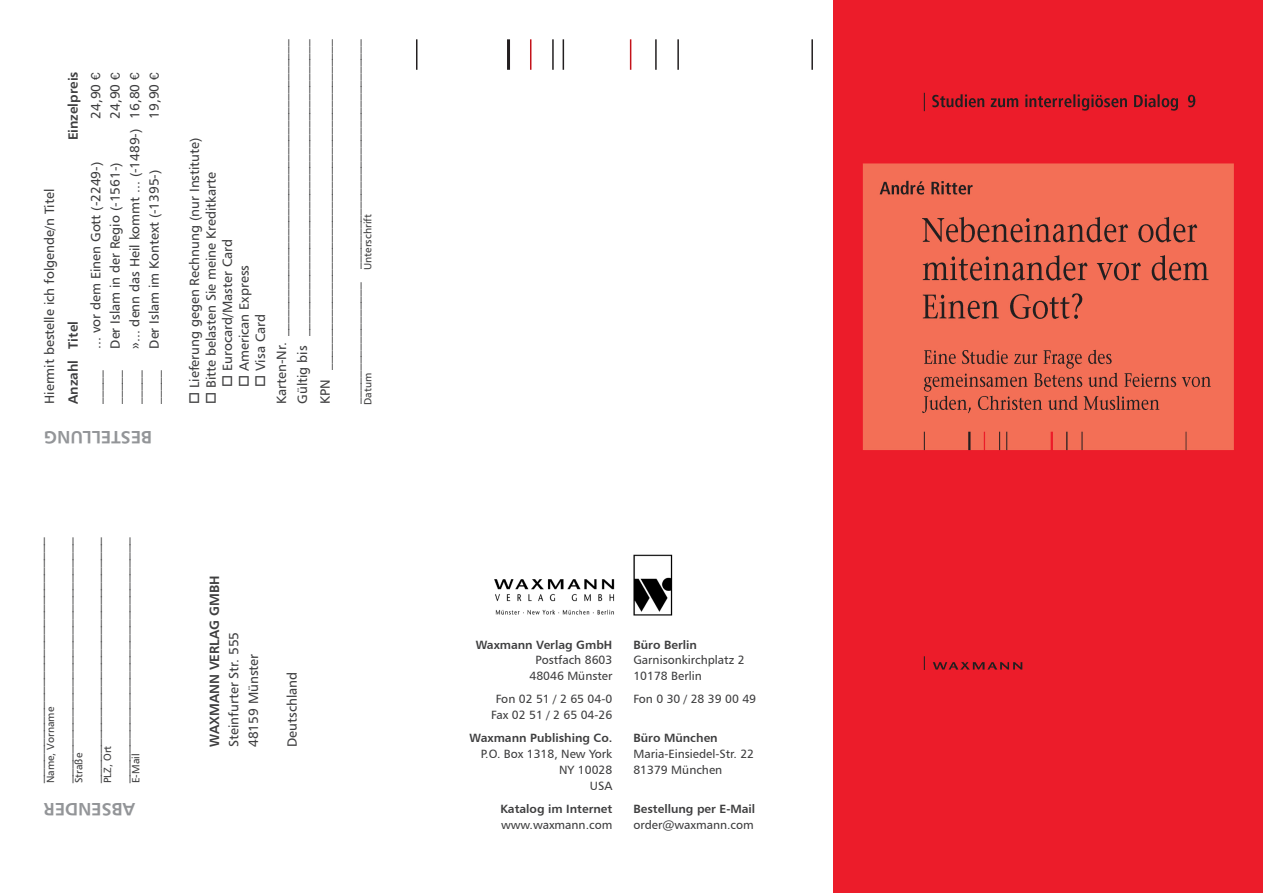
<style>
.page{position:relative;width:1263px;height:893px;background:#fff}
.page>*{position:absolute;margin:0;border:0;box-sizing:border-box;transform-origin:0 0}
.t1{font:18px "Humanist 777 BT Bold B";color:#939598}
.t2{font:13.5px/21px "Humanist 777 BT Roman B";color:#3e3e3f}
.t3{font:13.5px/28.5px "Gill Sans";color:#3e3e3f;text-align:justify}
.t4{font:13.5px "Humanist 777 BT Bold B";color:#3e3e3f}
.t5{font:12px/15.8px "Humanist 777 BT Roman B";color:#3e3e3f;text-align:center}
.t6{font:12px "Humanist 777 BT Bold B";color:#3e3e3f}
.t7{font:10.5px "Humanist 777 BT Roman B";color:#3e3e3f}
.s1{font-family:"Franklin Gothic";font-size:13.2px}
</style>
<div class="page">
<div style="left:833px;top:0;width:429px;height:67px;background:#ec1c2a"></div>
<img style="left:494px;top:554px;width:179px;height:62px">
<hr style="left:416px;top:39px;width:1px;height:31px;background:#231f20">
<hr style="left:507px;top:39px;width:3px;height:31px;background:#231f20">
<hr style="left:552px;top:39px;width:2px;height:31px;background:#231f20">
<hr style="left:563px;top:39px;width:1px;height:31px;background:#231f20">
<hr style="left:655px;top:39px;width:2px;height:31px;background:#231f20">
<hr style="left:677px;top:39px;width:2px;height:31px;background:#231f20">
<hr style="left:811px;top:39px;width:2px;height:31px;background:#231f20">
<hr style="left:530px;top:39px;width:1px;height:31px;background:#c4121a">
<hr style="left:630px;top:39px;width:1px;height:31px;background:#c4121a">
<img style="left:833px;top:67px;width:429px;height:604px">
<div style="left:833px;top:855px;width:429px;height:38px;background:#ec1c2a"></div>
<div style="left:833px;top:671px;width:429px;height:184px;background:#ec1c2a"></div>
<p class="t2" style="left:39px;top:404px;width:216px;rotate:-90deg">Hiermit bestelle ich folgende/n Titel</p>
<p class="t4" style="left:65px;top:140px;width:70px;rotate:-90deg">Einzelpreis</p>
<p class="t4" style="left:65px;top:404px;width:84px;rotate:-90deg">Anzahl Titel</p>
<p class="t2" style="left:85px;top:119px;width:48px;rotate:-90deg">24,90 <span class="s1">€</span></p>
<p class="t2" style="left:105px;top:119px;width:48px;rotate:-90deg">24,90 <span class="s1">€</span></p>
<p class="t2" style="left:124px;top:349px;width:278px;rotate:-90deg">»... denn das Heil kommt ... (-1489-) 16,80 <span class="s1">€</span></p>
<p class="t2" style="left:144px;top:119px;width:48px;rotate:-90deg">19,90 <span class="s1">€</span></p>
<p class="t2" style="left:85px;top:349px;width:188px;rotate:-90deg">... vor dem Einen Gott (-2249-)</p>
<p class="t2" style="left:105px;top:349px;width:188px;rotate:-90deg">Der Islam in der Regio (-1561-)</p>
<p class="t2" style="left:144px;top:349px;width:181px;rotate:-90deg">Der Islam im Kontext (-1395-)</p>
<p class="t2" style="left:85px;top:404px;width:35px;rotate:-90deg">_____</p>
<p class="t2" style="left:105px;top:404px;width:35px;rotate:-90deg">_____</p>
<p class="t2" style="left:124px;top:404px;width:35px;rotate:-90deg">_____</p>
<p class="t2" style="left:144px;top:404px;width:35px;rotate:-90deg">_____</p>
<h1 class="t1" style="left:152px;top:449px;width:110px;rotate:-180deg">BESTELLUNG</h1>
<p class="t2" style="left:250px;top:404px;width:366px;text-indent:17px;rotate:-90deg">□ Visa Card<br>Karten-Nr. ____________________________________________<br>Gültig bis ____________________________________________</p>
<p class="t2" style="left:310px;top:404px;width:366px;line-height:28.8px;rotate:-90deg">KPN _________________________________________________ __________________ __________________________________</p>
<p class="t2" style="left:184px;top:404px;width:268px;rotate:-90deg">□ Lieferung gegen Rechnung (nur Institute)</p>
<p class="t2" style="left:200px;top:404px;width:233px;rotate:-90deg">□ Bitte belasten Sie meine Kreditkarte</p>
<p class="t7" style="left:361px;top:270px;width:57px;rotate:-90deg">Unterschrift</p>
<p class="t2" style="left:217px;top:387px;width:149px;rotate:-90deg">□ Eurocard/Master Card</p>
<p class="t2" style="left:233px;top:387px;width:123px;rotate:-90deg">□ American Express</p>
<p class="t7" style="left:361px;top:405px;width:34px;rotate:-90deg">Datum</p>
<p class="t3" style="left:24px;top:783px;width:248px;rotate:-90deg">_________________________________ _________________________________ _________________________________ _________________________________</p>
<p class="t7" style="left:44px;top:783px;width:78px;rotate:-90deg">Name, Vorname</p>
<p class="t7" style="left:72px;top:783px;width:32px;rotate:-90deg">Straße</p>
<p class="t7" style="left:101px;top:783px;width:39px;rotate:-90deg">PLZ, Ort</p>
<p class="t7" style="left:129px;top:783px;width:31px;rotate:-90deg">E-Mail</p>
<h1 class="t1" style="left:135px;top:820px;width:93px;rotate:-180deg">ABSENDER</h1>
<p class="t4" style="left:206px;top:747px;width:173px;rotate:-90deg">WAXMANN VERLAG GMBH</p>
<p class="t2" style="left:224px;top:747px;width:117px;line-height:19.5px;rotate:-90deg">Steinfurter Str. 555<br>48159 Münster</p>
<p class="t2" style="left:282px;top:747px;width:77px;rotate:-90deg">Deutschland</p>
<p class="t6" style="left:476px;top:637px;width:138px">Waxmann Verlag GmbH</p>
<p class="t5" style="left:529px;top:652px;width:84px">Postfach 8603<br>48046 Münster</p>
<p class="t5" style="left:491px;top:691px;width:123px">Fon 02 51 / 2 65 04-0<br>Fax 02 51 / 2 65 04-26</p>
<p class="t6" style="left:469px;top:731px;width:144px">Waxmann Publishing Co.</p>
<p class="t5" style="left:481px;top:746px;width:133px;text-align:right">P.O. Box 1318, New York<br>NY 10028<br>USA</p>
<p class="t6" style="left:500px;top:801px;width:113px">Katalog im Internet</p>
<p class="t5" style="left:501px;top:816px;width:113px">www.waxmann.com</p>
<p class="t6" style="left:633px;top:637px;width:65px">Büro Berlin</p>
<p class="t5" style="left:633px;top:652px;width:113px;text-align:left">Garnisonkirchplatz 2<br>10178 Berlin</p>
<p class="t5" style="left:633px;top:691px;width:124px">Fon 0 30 / 28 39 00 49</p>
<p class="t6" style="left:633px;top:731px;width:86px">Büro München</p>
<p class="t5" style="left:633px;top:746px;width:122px;text-align:left">Maria-Einsiedel-Str. 22<br>81379 München</p>
<p class="t6" style="left:633px;top:801px;width:123px">Bestellung per E-Mail</p>
<p class="t5" style="left:633px;top:816px;width:122px">order@waxmann.com</p>
</div>
